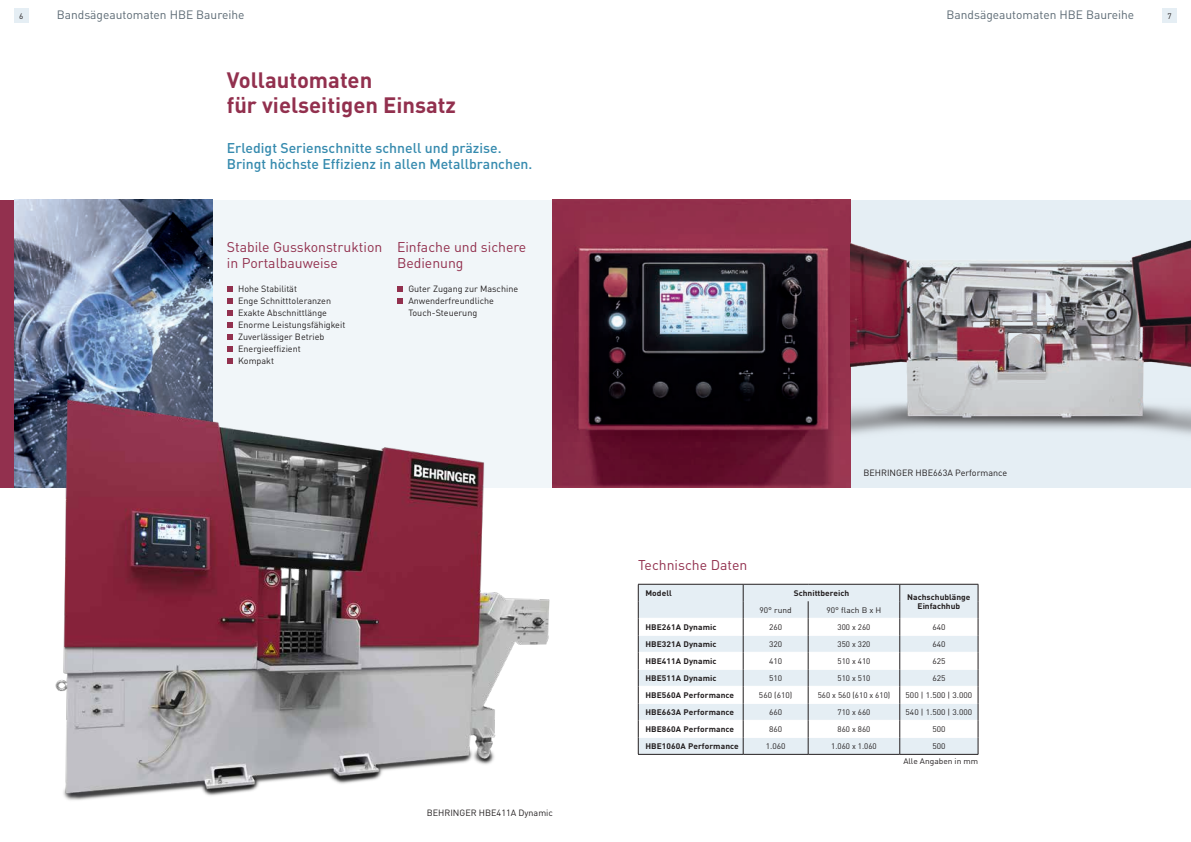
<style>
.page{position:relative;width:1191px;height:842px;background:#fff}
.page>*{position:absolute;margin:0;border:0;box-sizing:border-box;transform-origin:0 0}
.t1{font:700 22px/25px "DIN Pro";color:#92304e}
.t2{font:500 14px/16px "DIN Pro";color:#358aae}
.t3{font:14px/16px "DIN Pro";color:#92304e}
.t4{font:12px "DIN Pro";color:#5c6a74}
.t5{font:9px/12px "DIN Pro";color:#231f20}
.t6{font:700 8px/9px "DIN Pro";letter-spacing:.01em;color:#231f20;text-align:center;scale:1.05 1}
.t7{font:8px/14.6px "DIN Pro";color:#231f20;text-align:center;scale:1.05 1}
.t8{font:8px "DIN Pro";color:#231f20}
</style>
<div class="page">
<div style="left:7px;top:200px;width:1184px;height:288px;background:#e5eef4"></div>
<div style="left:213px;top:194px;width:340px;height:298px;background:#f1f6f9"></div>
<img style="left:553px;top:200px;width:297px;height:288px">
<div style="left:14px;top:9px;width:14px;height:14px;background:#e5eef4"></div>
<div style="left:1162px;top:9px;width:14px;height:14px;background:#e5eef4"></div>
<div style="left:0;top:200px;width:14px;height:288px;background:#92304e"></div>
<img style="left:14px;top:200px;width:199px;height:170px">
<img style="left:850px;top:225px;width:341px;height:239px">
<img style="left:14px;top:370px;width:595px;height:430px">
<svg style="left:227px;top:286px;width:5px;height:6px"></svg>
<svg style="left:227px;top:298px;width:5px;height:6px"></svg>
<svg style="left:227px;top:310px;width:5px;height:6px"></svg>
<svg style="left:227px;top:322px;width:5px;height:6px"></svg>
<svg style="left:227px;top:334px;width:5px;height:6px"></svg>
<svg style="left:227px;top:346px;width:5px;height:6px"></svg>
<svg style="left:227px;top:358px;width:5px;height:6px"></svg>
<svg style="left:397px;top:286px;width:6px;height:6px"></svg>
<svg style="left:397px;top:298px;width:6px;height:6px"></svg>
<div style="left:639px;top:585px;width:338px;height:169px;background:#e5eef4"></div>
<svg style="left:639px;top:619px;width:338px;height:118px"></svg>
<hr style="left:638px;top:618px;width:105px;height:1px;background:#fff">
<hr style="left:743px;top:618px;width:65px;height:1px;background:#fff">
<hr style="left:808px;top:618px;width:91px;height:1px;background:#fff">
<hr style="left:900px;top:618px;width:77px;height:1px;background:#fff">
<hr style="left:638px;top:635px;width:105px;height:1px;background:#fff">
<hr style="left:743px;top:635px;width:65px;height:1px;background:#fff">
<hr style="left:808px;top:635px;width:91px;height:1px;background:#fff">
<hr style="left:900px;top:635px;width:77px;height:1px;background:#fff">
<hr style="left:638px;top:652px;width:105px;height:1px;background:#fff">
<hr style="left:743px;top:652px;width:65px;height:1px;background:#fff">
<hr style="left:808px;top:652px;width:91px;height:1px;background:#fff">
<hr style="left:900px;top:652px;width:77px;height:1px;background:#fff">
<hr style="left:638px;top:669px;width:105px;height:1px;background:#fff">
<hr style="left:743px;top:669px;width:65px;height:1px;background:#fff">
<hr style="left:808px;top:669px;width:91px;height:1px;background:#fff">
<hr style="left:900px;top:669px;width:77px;height:1px;background:#fff">
<hr style="left:638px;top:686px;width:105px;height:1px;background:#fff">
<hr style="left:743px;top:686px;width:65px;height:1px;background:#fff">
<hr style="left:808px;top:686px;width:91px;height:1px;background:#fff">
<hr style="left:900px;top:686px;width:77px;height:1px;background:#fff">
<hr style="left:638px;top:703px;width:105px;height:1px;background:#fff">
<hr style="left:743px;top:703px;width:65px;height:1px;background:#fff">
<hr style="left:808px;top:703px;width:91px;height:1px;background:#fff">
<hr style="left:900px;top:703px;width:77px;height:1px;background:#fff">
<hr style="left:638px;top:720px;width:105px;height:1px;background:#fff">
<hr style="left:743px;top:720px;width:65px;height:1px;background:#fff">
<hr style="left:808px;top:720px;width:91px;height:1px;background:#fff">
<hr style="left:900px;top:720px;width:77px;height:1px;background:#fff">
<hr style="left:638px;top:737px;width:105px;height:1px;background:#fff">
<hr style="left:743px;top:737px;width:65px;height:1px;background:#fff">
<hr style="left:808px;top:737px;width:91px;height:1px;background:#fff">
<hr style="left:900px;top:737px;width:77px;height:1px;background:#fff">
<hr style="left:638px;top:584px;width:105px;height:1px;background:#231f20">
<svg style="left:638px;top:584px;width:1px;height:170px"></svg>
<hr style="left:743px;top:584px;width:65px;height:1px;background:#231f20">
<hr style="left:808px;top:584px;width:91px;height:1px;background:#231f20">
<hr style="left:899px;top:584px;width:79px;height:1px;background:#231f20">
<svg style="left:743px;top:584px;width:1px;height:170px"></svg>
<svg style="left:808px;top:601px;width:1px;height:153px"></svg>
<svg style="left:899px;top:584px;width:1px;height:170px"></svg>
<svg style="left:977px;top:584px;width:1px;height:170px"></svg>
<hr style="left:638px;top:754px;width:105px;height:1px;background:#231f20">
<hr style="left:743px;top:754px;width:65px;height:1px;background:#231f20">
<hr style="left:808px;top:754px;width:91px;height:1px;background:#231f20">
<hr style="left:899px;top:754px;width:79px;height:1px;background:#231f20">
<p class="t8" style="left:19px;top:9px;width:6px">6</p>
<h3 class="t4" style="left:57px;top:5px;width:189px">Bandsägeautomaten HBE Baureihe</h3>
<h3 class="t4" style="left:946px;top:5px;width:189px">Bandsägeautomaten HBE Baureihe</h3>
<p class="t8" style="left:1167px;top:9px;width:6px">7</p>
<h1 class="t1" style="left:227px;top:65px;width:231px">Vollautomaten<br>für vielseitigen Einsatz</h1>
<h2 class="t2" style="left:227px;top:138px;width:307px">Erledigt Serienschnitte schnell und präzise.<br>Bringt höchste Effizienz in allen Metallbranchen.</h2>
<h2 class="t3" style="left:227px;top:237px;width:157px">Stabile Gusskonstruktion in Portalbauweise</h2>
<p class="t5" style="left:238px;top:282px;width:109px">Hohe Stabilität<br>Enge Schnitttoleranzen<br>Exakte Abschnittlänge<br>Enorme Leistungsfähigkeit<br>Zuverlässiger Betrieb<br>Energieeffizient<br>Kompakt</p>
<h2 class="t3" style="left:397px;top:237px;width:131px">Einfache und sichere<br>Bedienung</h2>
<p class="t5" style="left:408px;top:282px;width:111px">Guter Zugang zur Maschine<br>Anwenderfreundliche<br>Touch-Steuerung</p>
<p class="t5" style="left:427px;top:806px;width:128px">BEHRINGER HBE411A Dynamic</p>
<h2 class="t3" style="left:638px;top:555px;width:111px">Technische Daten</h2>
<p class="t5" style="left:863px;top:466px;width:145px">BEHRINGER HBE663A Performance</p>
<p class="t6" style="left:645px;top:588px;width:27px">Modell</p>
<p class="t6" style="left:793px;top:588px;width:54px">Schnittbereich</p>
<p class="t7" style="left:759px;top:602px;width:32px">90° rund</p>
<p class="t7" style="left:826px;top:602px;width:54px">90° flach B x H</p>
<p class="t6" style="left:907px;top:591px;width:62px">Nachschublänge<br>Einfachhub</p>
<p class="t6" style="left:645px;top:621px;width:69px">HBE261A Dynamic</p>
<p class="t7" style="left:769px;top:619px;width:14px">260</p>
<p class="t8" style="left:837px;top:621px;width:34px">300 x 260</p>
<p class="t7" style="left:932px;top:619px;width:14px">640</p>
<p class="t6" style="left:645px;top:638px;width:69px">HBE321A Dynamic</p>
<p class="t7" style="left:769px;top:636px;width:14px">320</p>
<p class="t8" style="left:837px;top:638px;width:34px">350 x 320</p>
<p class="t7" style="left:932px;top:636px;width:14px">640</p>
<p class="t6" style="left:645px;top:655px;width:69px">HBE411A Dynamic</p>
<p class="t7" style="left:769px;top:653px;width:14px">410</p>
<p class="t8" style="left:837px;top:655px;width:34px">510 x 410</p>
<p class="t7" style="left:932px;top:653px;width:14px">625</p>
<p class="t6" style="left:645px;top:672px;width:69px">HBE511A Dynamic</p>
<p class="t7" style="left:769px;top:670px;width:14px">510</p>
<p class="t8" style="left:837px;top:672px;width:34px">510 x 510</p>
<p class="t7" style="left:932px;top:670px;width:14px">625</p>
<p class="t6" style="left:645px;top:689px;width:86px">HBE560A Performance</p>
<p class="t7" style="left:759px;top:687px;width:33px">560 (610)</p>
<p class="t8" style="left:817px;top:689px;width:74px">560 x 560 (610 x 610)</p>
<p class="t7" style="left:905px;top:687px;width:65px">500 | 1.500 | 3.000</p>
<p class="t6" style="left:645px;top:706px;width:86px">HBE663A Performance</p>
<p class="t7" style="left:769px;top:704px;width:14px">660</p>
<p class="t8" style="left:837px;top:706px;width:34px">710 x 660</p>
<p class="t7" style="left:905px;top:704px;width:65px">540 | 1.500 | 3.000</p>
<p class="t6" style="left:645px;top:723px;width:86px">HBE860A Performance</p>
<p class="t7" style="left:769px;top:721px;width:14px">860</p>
<p class="t8" style="left:837px;top:723px;width:34px">860 x 860</p>
<p class="t7" style="left:932px;top:721px;width:14px">500</p>
<p class="t6" style="left:645px;top:740px;width:90px">HBE1060A Performance</p>
<p class="t7" style="left:765px;top:738px;width:20px">1.060</p>
<p class="t8" style="left:831px;top:740px;width:47px">1.060 x 1.060</p>
<p class="t7" style="left:903px;top:738px;width:73px">500<br>Alle Angaben in mm</p>
</div>
